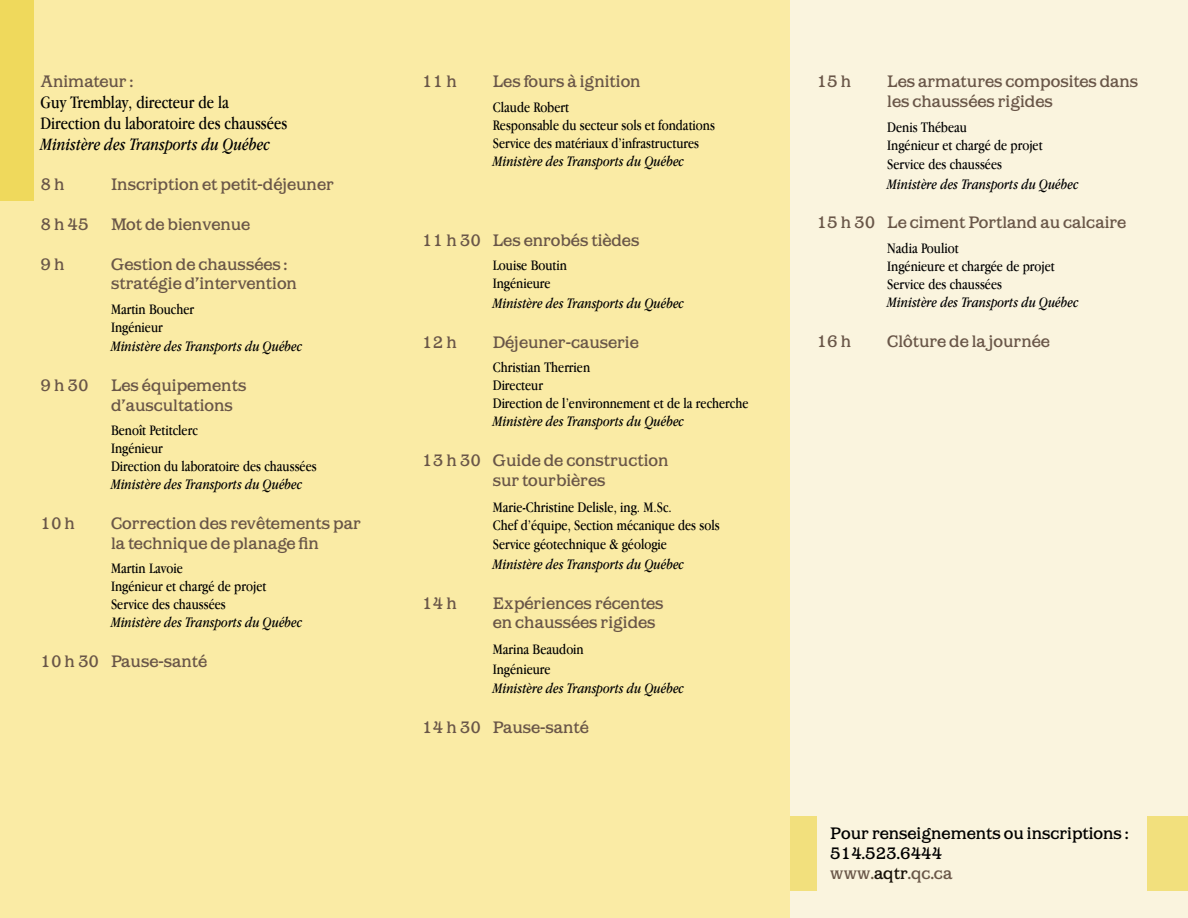
<style>
.page{position:relative;width:1188px;height:918px;background:#fff}
.page>*{position:absolute;margin:0;border:0;box-sizing:border-box;transform-origin:0 0}
.t1{font:18px/21px "Apple Garamond";color:#000}
.t2{font:italic 18px "Apple Garamond";color:#000}
.t3{font:16.5px/19.5px "Barston";color:#695648}
.t4{font:16.5px/19.5px "Barston";color:#000}
.t5{font:15px/18px "Apple Garamond";color:#000}
.t6{font:italic 15px "Apple Garamond";color:#000}
.s1{color:#695648}
.s2{color:#150f06}
</style>
<div class="page">
<div style="left:790px;top:0;width:398px;height:918px;background:#faf4de"></div>
<div style="left:1148px;top:817px;width:40px;height:74px;background:#f2e07d"></div>
<div style="left:790px;top:817px;width:27px;height:74px;background:#f2e07d"></div>
<div style="left:0;top:0;width:790px;height:918px;background:#faeba5"></div>
<div style="left:0;top:0;width:34px;height:200px;background:#efd95c"></div>
<p class="t3" style="left:41px;top:72px;width:94px">Animateur :</p>
<p class="t1" style="left:40px;top:92px;width:248px">Guy Tremblay, directeur de la<br>Direction du laboratoire des chaussées</p>
<p class="t2" style="left:40px;top:134px;width:231px">Ministère des Transports du Québec</p>
<p class="t3" style="left:40px;top:175px;width:25px">8 h</p>
<p class="t3" style="left:111px;top:175px;width:224px">Inscription et petit-déjeuner</p>
<p class="t3" style="left:40px;top:214px;width:50px">8 h 45</p>
<p class="t3" style="left:111px;top:214px;width:141px">Mot de bienvenue</p>
<p class="t3" style="left:40px;top:254px;width:25px">9 h</p>
<p class="t3" style="left:111px;top:254px;width:188px">Gestion de chaussées : stratégie d’intervention</p>
<p class="t5" style="left:111px;top:300px;width:85px">Martin Boucher<br>Ingénieur</p>
<p class="t6" style="left:111px;top:338px;width:193px">Ministère des Transports du Québec</p>
<p class="t3" style="left:40px;top:376px;width:50px">9 h 30</p>
<p class="t3" style="left:111px;top:376px;width:137px">Les équipements d’auscultations</p>
<p class="t5" style="left:111px;top:421px;width:207px">Benoît Petitclerc<br>Ingénieur<br>Direction du laboratoire des chaussées</p>
<p class="t6" style="left:111px;top:476px;width:193px">Ministère des Transports du Québec</p>
<p class="t3" style="left:40px;top:514px;width:36px">10 h</p>
<p class="t3" style="left:111px;top:514px;width:251px">Correction des revêtements par la technique de planage fin</p>
<p class="t5" style="left:111px;top:559px;width:157px">Martin Lavoie<br>Ingénieur et chargé de projet<br>Service des chaussées</p>
<p class="t6" style="left:111px;top:614px;width:193px">Ministère des Transports du Québec</p>
<p class="t3" style="left:40px;top:652px;width:168px">10 h 30 Pause-santé</p>
<p class="t3" style="left:422px;top:72px;width:36px">11 h</p>
<p class="t3" style="left:493px;top:72px;width:149px">Les fours à ignition</p>
<p class="t5" style="left:493px;top:98px;width:224px">Claude Robert<br>Responsable du secteur sols et fondations<br>Service des matériaux d’infrastructures</p>
<p class="t6" style="left:493px;top:153px;width:193px">Ministère des Transports du Québec</p>
<p class="t3" style="left:422px;top:230px;width:219px">11 h 30 Les enrobés tièdes</p>
<p class="t5" style="left:493px;top:256px;width:76px">Louise Boutin<br>Ingénieure</p>
<p class="t6" style="left:493px;top:294px;width:193px">Ministère des Transports du Québec</p>
<p class="t3" style="left:422px;top:332px;width:36px">12 h</p>
<p class="t3" style="left:493px;top:332px;width:148px">Déjeuner-causerie</p>
<p class="t5" style="left:493px;top:358px;width:257px">Christian Therrien<br>Directeur<br>Direction de l’environnement et de la recherche</p>
<p class="t6" style="left:493px;top:413px;width:193px">Ministère des Transports du Québec</p>
<p class="t3" style="left:422px;top:451px;width:248px;text-align:center">13 h 30 Guide de construction sur tourbières</p>
<p class="t5" style="left:493px;top:498px;width:228px">Marie-Christine Delisle, ing. M.Sc.<br>Chef d’équipe, Section mécanique des sols</p>
<p class="t5" style="left:493px;top:535px;width:176px">Service géotechnique &amp; géologie</p>
<p class="t6" style="left:493px;top:555px;width:193px">Ministère des Transports du Québec</p>
<p class="t3" style="left:422px;top:593px;width:36px">14 h</p>
<p class="t3" style="left:493px;top:593px;width:172px">Expériences récentes en chaussées rigides</p>
<p class="t5" style="left:493px;top:639px;width:93px;line-height:19.5px">Marina Beaudoin<br>Ingénieure</p>
<p class="t6" style="left:493px;top:680px;width:193px">Ministère des Transports du Québec</p>
<p class="t3" style="left:422px;top:718px;width:168px">14 h 30 Pause-santé</p>
<p class="t3" style="left:817px;top:72px;width:36px">15 h</p>
<p class="t3" style="left:887px;top:72px;width:253px">Les armatures composites dans les chaussées rigides</p>
<p class="t5" style="left:887px;top:117px;width:157px">Denis Thébeau<br>Ingénieur et chargé de projet</p>
<p class="t5" style="left:887px;top:155px;width:116px">Service des chaussées</p>
<p class="t6" style="left:887px;top:175px;width:193px">Ministère des Transports du Québec</p>
<p class="t3" style="left:817px;top:213px;width:311px">15 h 30 Le ciment Portland au calcaire</p>
<p class="t5" style="left:887px;top:239px;width:169px">Nadia Pouliot<br>Ingénieure et chargée de projet<br>Service des chaussées</p>
<p class="t6" style="left:887px;top:294px;width:193px">Ministère des Transports du Québec</p>
<p class="t3" style="left:817px;top:331px;width:36px">16 h</p>
<p class="t3" style="left:887px;top:331px;width:164px">Clôture de la journée</p>
<p class="t4" style="left:830px;top:824px;width:300px">Pour renseignements ou inscriptions :<br>514.523.6444<br><span class="s1">www.</span><span class="s2">aqtr</span><span class="s1">.qc.ca</span></p>
</div>
